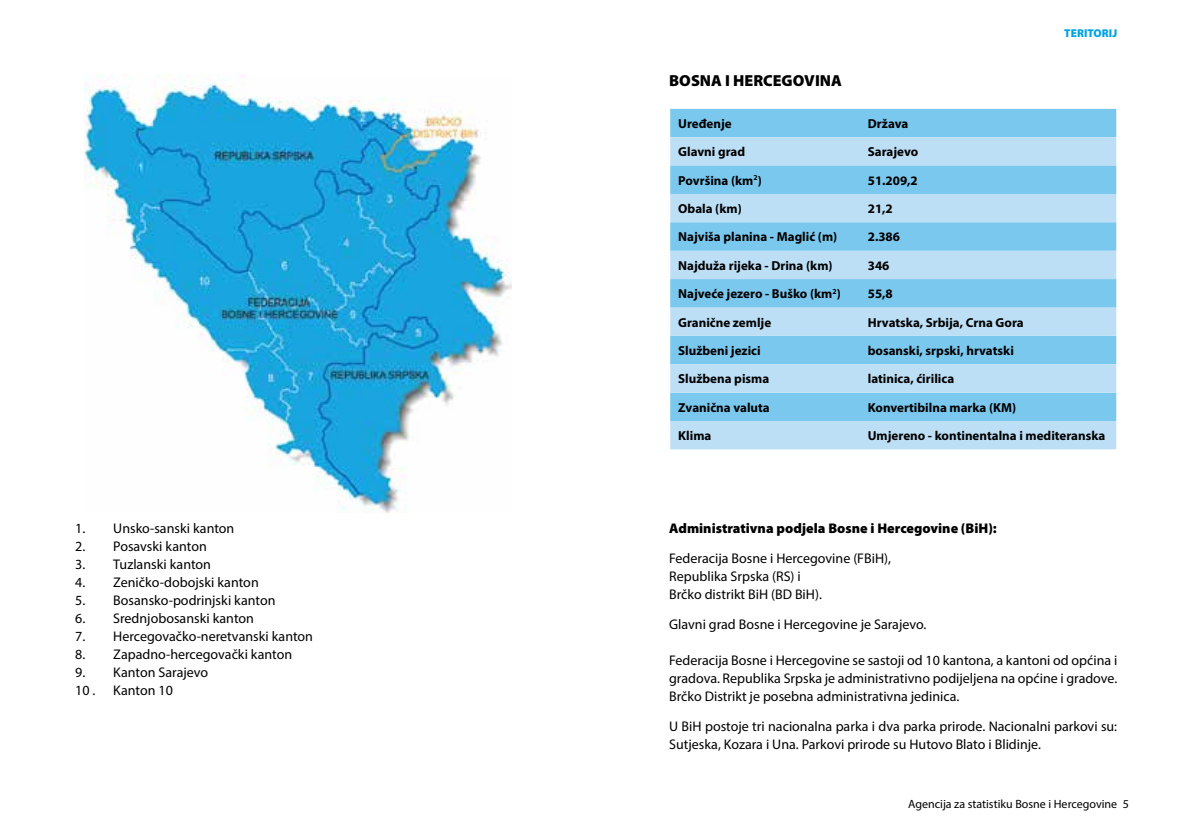
<style>
.page{position:relative;width:1191px;height:840px;background:#fff}
.page>*{position:absolute;margin:0;border:0;box-sizing:border-box;transform-origin:0 0}
.t1{font:900 16px "Myriad Pro";color:#000}
.t2{font:14px/18px "Myriad Pro";color:#000}
.t3{font:900 14px "Myriad Pro";color:#000}
.t4{font:700 13px "Myriad Pro";color:#000}
.t5{font:12px "Myriad Pro";color:#000}
.t6{font:900 11.4px "Myriad Pro";color:#00a3e4}
</style>
<div class="page">
<img style="left:84px;top:74px;width:427px;height:438px">
<div style="left:670px;top:109px;width:446px;height:255px;background:#7bc8ef"></div>
<div style="left:670px;top:137px;width:446px;height:198px;background:#bcdff6"></div>
<svg style="left:670px;top:165px;width:446px;height:142px;fill:#7bc8ef"></svg>
<svg style="left:670px;top:364px;width:446px;height:85px"></svg>
<p class="t2" style="left:75px;top:518px;width:161px">1. Unsko-sanski kanton</p>
<p class="t2" style="left:75px;top:536px;width:133px">2. Posavski kanton</p>
<p class="t2" style="left:75px;top:554px;width:137px">3. Tuzlanski kanton</p>
<p class="t2" style="left:75px;top:572px;width:185px">4. Zeničko-dobojski kanton</p>
<p class="t2" style="left:75px;top:590px;width:202px">5. Bosansko-podrinjski kanton</p>
<p class="t2" style="left:75px;top:608px;width:180px">6. Srednjobosanski kanton</p>
<p class="t2" style="left:75px;top:626px;width:239px">7. Hercegovačko-neretvanski kanton</p>
<p class="t2" style="left:75px;top:644px;width:218px">8. Zapadno-hercegovački kanton</p>
<p class="t2" style="left:75px;top:662px;width:134px">9. Kanton Sarajevo<br>10 .</p>
<p class="t2" style="left:113px;top:680px;width:61px">Kanton 10</p>
<p class="t1" style="left:669px;top:70px;width:174px">BOSNA I HERCEGOVINA</p>
<p class="t6" style="left:1064px;top:25px;width:54px">TERITORIJ</p>
<p class="t4" style="left:678px;top:115px;width:55px">Uređenje</p>
<p class="t4" style="left:867px;top:115px;width:42px">Država</p>
<p class="t4" style="left:678px;top:143px;width:68px">Glavni grad</p>
<p class="t4" style="left:867px;top:143px;width:52px">Sarajevo</p>
<p class="t4" style="left:678px;top:172px;width:85px">Površina (km<sup>2</sup>)</p>
<p class="t4" style="left:867px;top:172px;width:52px">51.209,2</p>
<p class="t4" style="left:678px;top:200px;width:65px">Obala (km)</p>
<p class="t4" style="left:867px;top:200px;width:27px">21,2</p>
<p class="t4" style="left:678px;top:228px;width:160px">Najviša planina - Maglić (m)</p>
<p class="t4" style="left:867px;top:228px;width:34px">2.386</p>
<p class="t4" style="left:678px;top:257px;width:156px">Najduža rijeka - Drina (km)</p>
<p class="t4" style="left:867px;top:257px;width:23px">346</p>
<p class="t4" style="left:678px;top:285px;width:164px">Najveće jezero - Buško (km<sup>2</sup>)</p>
<p class="t4" style="left:867px;top:285px;width:27px">55,8</p>
<p class="t4" style="left:678px;top:313px;width:94px">Granične zemlje</p>
<p class="t4" style="left:867px;top:313px;width:157px">Hrvatska, Srbija, Crna Gora</p>
<p class="t4" style="left:678px;top:342px;width:84px">Službeni jezici</p>
<p class="t4" style="left:867px;top:342px;width:148px">bosanski, srpski, hrvatski</p>
<p class="t4" style="left:678px;top:370px;width:93px">Službena pisma</p>
<p class="t4" style="left:867px;top:370px;width:88px">latinica, ćirilica</p>
<p class="t4" style="left:678px;top:398px;width:93px">Zvanična valuta</p>
<p class="t4" style="left:867px;top:398px;width:150px">Konvertibilna marka (KM)</p>
<p class="t4" style="left:678px;top:427px;width:35px">Klima</p>
<p class="t4" style="left:867px;top:427px;width:239px">Umjereno - kontinentalna i mediteranska</p>
<p class="t3" style="left:669px;top:518px;width:329px">Administrativna podjela Bosne i Hercegovine (BiH):</p>
<p class="t2" style="left:669px;top:548px;width:223px">Federacija Bosne i Hercegovine (FBiH),<br>Republika Srpska (RS) i<br>Brčko distrikt BiH (BD BiH).</p>
<p class="t2" style="left:669px;top:614px;width:259px">Glavni grad Bosne i Hercegovine je Sarajevo.</p>
<p class="t2" style="left:669px;top:650px;width:449px;text-align:justify">Federacija Bosne i Hercegovine se sastoji od 10 kantona, a kantoni od općina i gradova. Republika Srpska je administrativno podijeljena na općine i gradove.<br>Brčko Distrikt je posebna administrativna jedinica.</p>
<p class="t2" style="left:669px;top:716px;width:449px">U BiH postoje tri nacionalna parka i dva parka prirode. Nacionalni parkovi su:<br>Sutjeska, Kozara i Una. Parkovi prirode su Hutovo Blato i Blidinje.</p>
<p class="t5" style="left:908px;top:796px;width:222px">Agencija za statistiku Bosne i Hercegovine 5</p>
</div>
